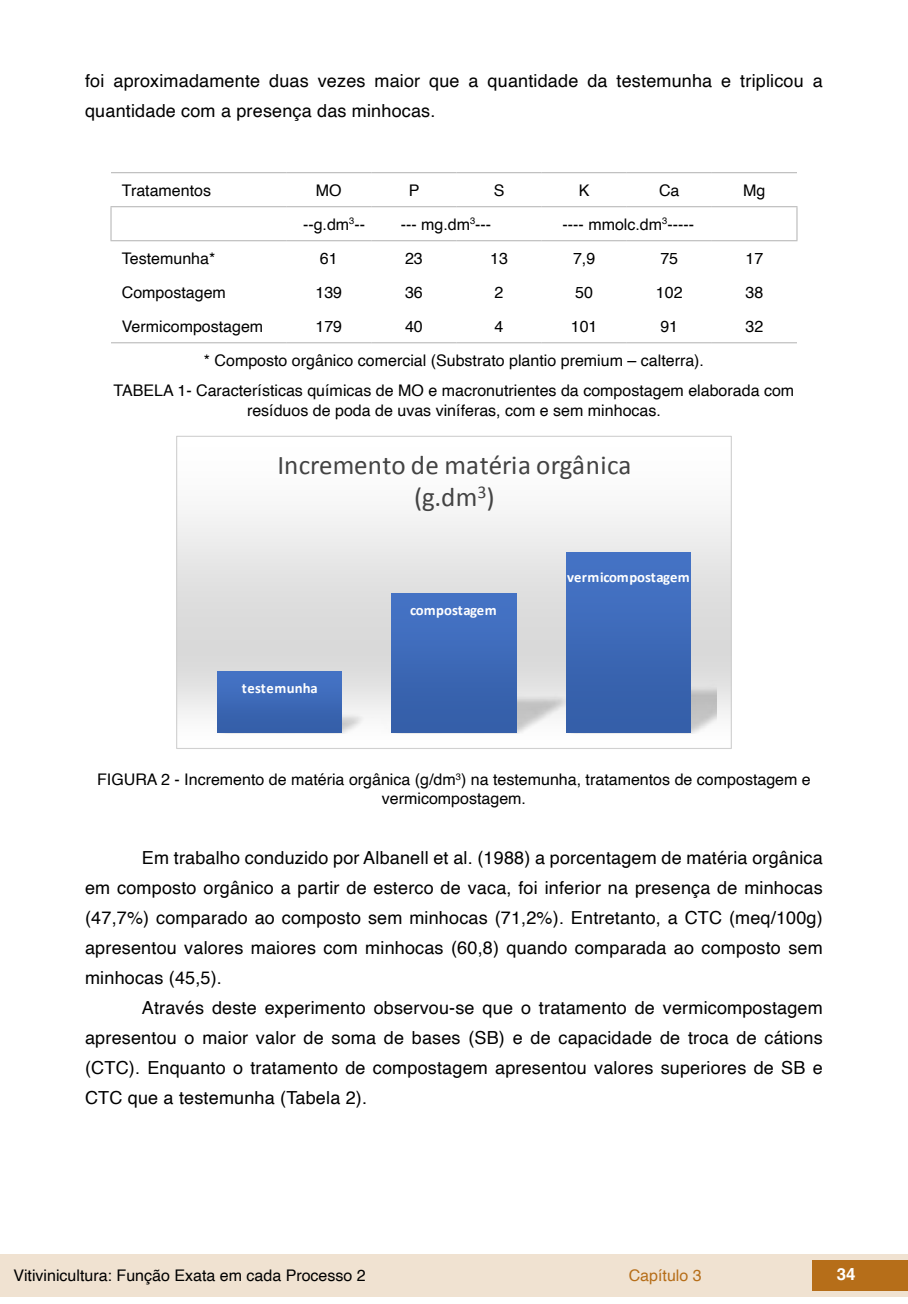
<style>
.page{position:relative;width:908px;height:1304px;background:#fff}
.page>*{position:absolute;margin:0;border:0;box-sizing:border-box;transform-origin:0 0}
.t1{font:27px/32.6px "Calibri";color:#434343;text-align:center}
.t2{font:18px/30px "Helvetica";letter-spacing:.01em;color:#000;text-align:justify}
.t3{font:700 16.8px "Helvetica";color:#fff}
.t4{font:16px/30.6px "Helvetica";color:#000;text-align:center}
.t5{font:16px "Helvetica";color:#b66e19}
.t6{font:700 14.6px "Calibri";color:#fff}
.t7{font:700 14.6px "Calibri";letter-spacing:.035em;color:#fff}
</style>
<div class="page">
<div style="left:0;top:1254px;width:906px;height:43px;background:#f0e2d1"></div>
<div style="left:812px;top:1261px;width:95px;height:30px;background:#b66e19"></div>
<hr style="left:111px;top:172px;width:175px;height:1px;background:#b1b1b1">
<hr style="left:286px;top:172px;width:85px;height:1px;background:#b1b1b1">
<hr style="left:371px;top:172px;width:85px;height:1px;background:#b1b1b1">
<hr style="left:456px;top:172px;width:85px;height:1px;background:#b1b1b1">
<hr style="left:541px;top:172px;width:85px;height:1px;background:#b1b1b1">
<hr style="left:626px;top:172px;width:85px;height:1px;background:#b1b1b1">
<hr style="left:711px;top:172px;width:85px;height:1px;background:#b1b1b1">
<hr style="left:110px;top:206px;width:176px;height:1px;background:#b1b1b1">
<hr style="left:110px;top:207px;width:1px;height:33px;background:#b1b1b1">
<hr style="left:286px;top:206px;width:85px;height:1px;background:#b1b1b1">
<hr style="left:371px;top:206px;width:85px;height:1px;background:#b1b1b1">
<hr style="left:456px;top:206px;width:85px;height:1px;background:#b1b1b1">
<hr style="left:541px;top:206px;width:85px;height:1px;background:#b1b1b1">
<hr style="left:626px;top:206px;width:85px;height:1px;background:#b1b1b1">
<hr style="left:711px;top:206px;width:86px;height:1px;background:#b1b1b1">
<hr style="left:796px;top:207px;width:1px;height:33px;background:#b1b1b1">
<hr style="left:111px;top:342px;width:175px;height:1px;background:#b1b1b1">
<hr style="left:286px;top:342px;width:85px;height:1px;background:#b1b1b1">
<hr style="left:371px;top:342px;width:85px;height:1px;background:#b1b1b1">
<hr style="left:456px;top:342px;width:85px;height:1px;background:#b1b1b1">
<hr style="left:541px;top:342px;width:85px;height:1px;background:#b1b1b1">
<hr style="left:626px;top:342px;width:85px;height:1px;background:#b1b1b1">
<hr style="left:711px;top:342px;width:85px;height:1px;background:#b1b1b1">
<hr style="left:110px;top:240px;width:176px;height:1px;background:#b1b1b1">
<hr style="left:286px;top:240px;width:85px;height:1px;background:#b1b1b1">
<hr style="left:371px;top:240px;width:85px;height:1px;background:#b1b1b1">
<hr style="left:456px;top:240px;width:85px;height:1px;background:#b1b1b1">
<hr style="left:541px;top:240px;width:85px;height:1px;background:#b1b1b1">
<hr style="left:626px;top:240px;width:85px;height:1px;background:#b1b1b1">
<hr style="left:711px;top:240px;width:86px;height:1px;background:#b1b1b1">
<svg style="left:178px;top:514px;width:551px;height:220px"></svg>
<img style="left:208px;top:708px;width:165px;height:25px">
<img style="left:381px;top:690px;width:175px;height:43px">
<img style="left:556px;top:680px;width:159px;height:53px">
<div style="left:218px;top:671px;width:123px;height:61px;background:linear-gradient(to right,#3d69b7,#3d69b7)"></div>
<div style="left:391px;top:593px;width:125px;height:139px;background:linear-gradient(to right,#3d69b7,#3d69b7)"></div>
<div style="left:566px;top:553px;width:123px;height:179px;background:linear-gradient(to right,#3d69b7,#3d69b7)"></div>
<p class="t2" style="left:85px;top:66px;width:738px">foi aproximadamente duas vezes maior que a quantidade da testemunha e triplicou a quantidade com a presença das minhocas.</p>
<p class="t4" style="left:122px;top:175px;width:91px">Tratamentos</p>
<p class="t4" style="left:316px;top:175px;width:27px">MO</p>
<p class="t4" style="left:408px;top:175px;width:12px">P</p>
<p class="t4" style="left:493px;top:175px;width:12px">S</p>
<p class="t4" style="left:578px;top:175px;width:12px">K</p>
<p class="t4" style="left:658px;top:175px;width:22px">Ca</p>
<p class="t4" style="left:743px;top:175px;width:24px">Mg</p>
<p class="t4" style="left:303px;top:209px;width:64px">--g.dm<sup>3</sup>--</p>
<p class="t4" style="left:400px;top:209px;width:92px">--- mg.dm<sup>3</sup>---</p>
<p class="t4" style="left:562px;top:209px;width:133px">---- mmolc.dm<sup>3</sup>-----</p>
<p class="t4" style="left:122px;top:244px;width:95px">Testemunha*</p>
<p class="t4" style="left:320px;top:244px;width:19px">61</p>
<p class="t4" style="left:405px;top:244px;width:19px">23</p>
<p class="t4" style="left:490px;top:244px;width:19px">13</p>
<p class="t4" style="left:572px;top:244px;width:24px">7,9</p>
<p class="t4" style="left:660px;top:244px;width:19px">75</p>
<p class="t4" style="left:745px;top:244px;width:19px">17</p>
<p class="t4" style="left:122px;top:277px;width:106px">Compostagem</p>
<p class="t4" style="left:315px;top:277px;width:28px">139</p>
<p class="t4" style="left:405px;top:277px;width:19px">36</p>
<p class="t4" style="left:494px;top:277px;width:10px">2</p>
<p class="t4" style="left:575px;top:277px;width:19px">50</p>
<p class="t4" style="left:655px;top:277px;width:28px">102</p>
<p class="t4" style="left:745px;top:277px;width:19px">38</p>
<p class="t4" style="left:122px;top:311px;width:143px">Vermicompostagem</p>
<p class="t4" style="left:315px;top:311px;width:28px">179</p>
<p class="t4" style="left:405px;top:311px;width:19px">40</p>
<p class="t4" style="left:494px;top:311px;width:10px">4</p>
<p class="t4" style="left:570px;top:311px;width:28px">101</p>
<p class="t4" style="left:660px;top:311px;width:19px">91</p>
<p class="t4" style="left:745px;top:311px;width:19px">32</p>
<p class="t4" style="left:114px;top:345px;width:681px">* Composto orgânico comercial (Substrato plantio premium – calterra).<br>TABELA 1- Características químicas de MO e macronutrientes da compostagem elaborada com</p>
<p class="t4" style="left:247px;top:395px;width:415px">resíduos de poda de uvas viníferas, com e sem minhocas.</p>
<h1 class="t1" style="left:277px;top:447px;width:355px">Incremento de matéria orgânica (g.dm<sup>3</sup>)</h1>
<p class="t7" style="left:241px;top:678px;width:78px">testemunha</p>
<p class="t6" style="left:410px;top:600px;width:88px">compostagem</p>
<p class="t6" style="left:567px;top:567px;width:124px">vermicompostagem</p>
<p class="t4" style="left:97px;top:770px;width:715px;line-height:19.2px">FIGURA 2 - Incremento de matéria orgânica (g/dm<sup>3</sup>) na testemunha, tratamentos de compostagem e vermicompostagem.</p>
<p class="t2" style="left:85px;top:844px;width:738px;text-indent:57px">Em trabalho conduzido por Albanell et al. (1988) a porcentagem de matéria orgânica em composto orgânico a partir de esterco de vaca, foi inferior na presença de minhocas (47,7%) comparado ao composto sem minhocas (71,2%). Entretanto, a CTC (meq/100g) apresentou valores maiores com minhocas (60,8) quando comparada ao composto sem minhocas (45,5).</p>
<p class="t2" style="left:85px;top:994px;width:738px;text-indent:57px">Através deste experimento observou-se que o tratamento de vermicompostagem apresentou o maior valor de soma de bases (SB) e de capacidade de troca de cátions (CTC). Enquanto o tratamento de compostagem apresentou valores superiores de SB e CTC que a testemunha (Tabela 2).</p>
<p class="t4" style="left:14px;top:1260px;width:353px">Vitivinicultura: Função Exata em cada Processo 2</p>
<p class="t5" style="left:628px;top:1263px;width:74px">Capítulo 3</p>
<p class="t3" style="left:836px;top:1264px;width:20px">34</p>
</div>
